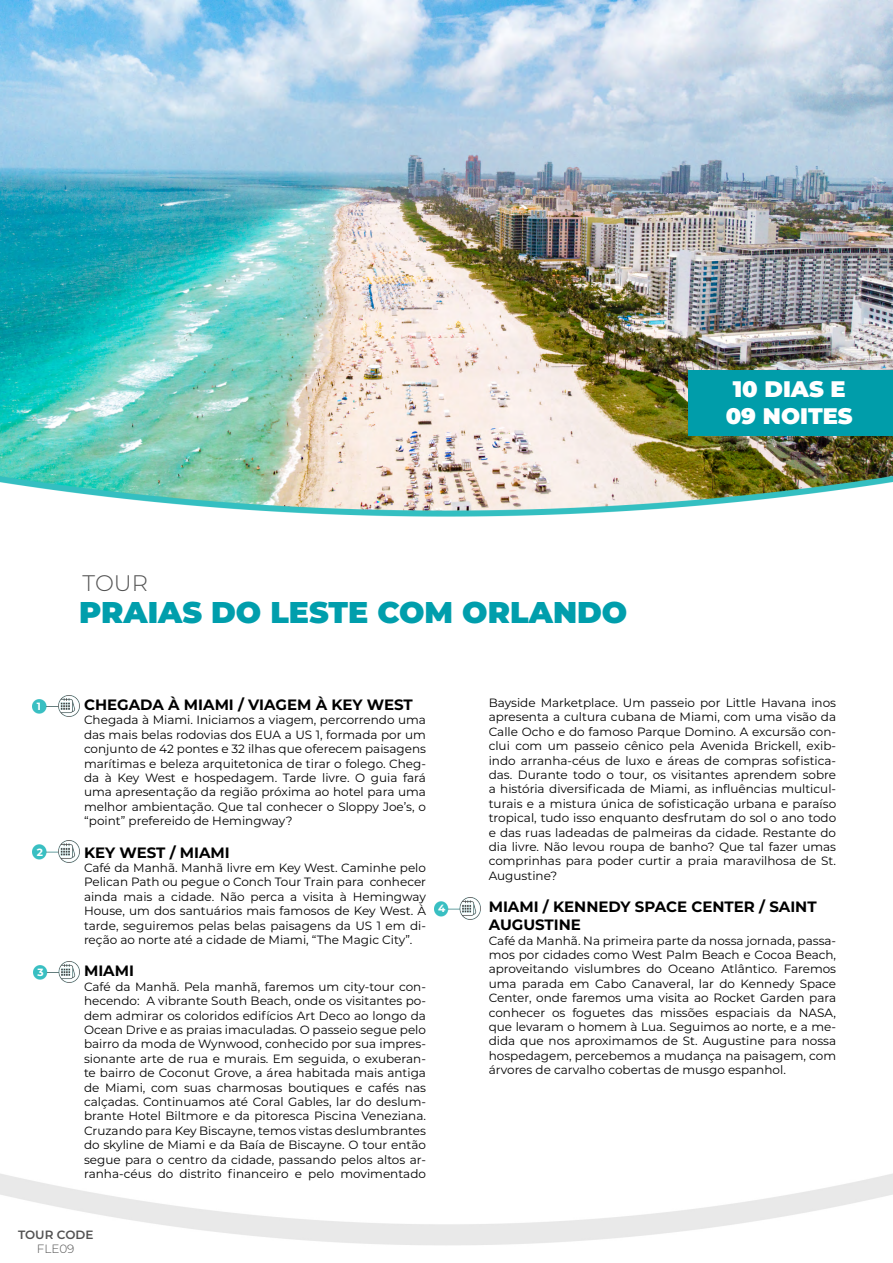
<style>
.page{position:relative;width:893px;height:1263px;background:#fff}
.page>*{position:absolute;margin:0;border:0;box-sizing:border-box;transform-origin:0 0}
.t1{font:900 30px "Montserrat";color:#009eac}
.t2{font:900 22.5px/27px "Montserrat";color:#fff;text-align:center}
.t3{font:300 22.5px "Montserrat";color:#525252}
.t4{font:700 15px/18px "Montserrat";color:#000}
.t5{font:12px/14.4px "Montserrat";color:#000;text-align:justify}
.t6{font:600 12px "Montserrat";color:#525252}
.t7{font:300 12px "Montserrat";color:#525252}
.t8{font:700 10.5px "Montserrat";color:#fff}
</style>
<div class="page">
<img style="left:0;top:0;width:893px;height:476px">
<img style="left:0;top:476px;width:893px;height:7px">
<img style="left:5px;top:483px;width:882px;height:34px">
<img style="left:33px;top:695px;width:46px;height:21px">
<img style="left:33px;top:841px;width:46px;height:21px">
<img style="left:33px;top:961px;width:47px;height:22px">
<img style="left:434px;top:898px;width:47px;height:21px">
<div style="left:688px;top:371px;width:205px;height:65px;background:#009daa"></div>
<h2 class="t2" style="left:726px;top:374px;width:128px">10 DIAS E<br>09 NOITES</h2>
<p class="t8" style="left:37px;top:698px;width:6px">1</p>
<p class="t8" style="left:37px;top:844px;width:8px">2</p>
<p class="t8" style="left:37px;top:965px;width:8px">3</p>
<h2 class="t3" style="left:83px;top:568px;width:67px">TOUR</h2>
<h1 class="t1" style="left:79px;top:590px;width:550px">PRAIAS DO LESTE COM ORLANDO</h1>
<p class="t4" style="left:84px;top:695px;width:330px">CHEGADA À MIAMI / VIAGEM À KEY WEST</p>
<p class="t5" style="left:84px;top:712px;width:344px">Chegada à Miami. Iniciamos a viagem, percorrendo uma das mais belas rodovias dos EUA a US 1, formada por um conjunto de 42 pontes e 32 ilhas que oferecem paisagens marítimas e beleza arquitetonica de tirar o folego. Cheg&shy;da à Key West e hospedagem. Tarde livre. O guia fará uma apresentação da região próxima ao hotel para uma melhor ambientação. Que tal conhecer o Sloppy Joe’s, o “point” prefereido de Hemingway?</p>
<p class="t4" style="left:84px;top:842px;width:147px">KEY WEST / MIAMI</p>
<p class="t5" style="left:84px;top:860px;width:344px">Café da Manhã. Manhã livre em Key West. Caminhe pelo Pelican Path ou pegue o Conch Tour Train para conhecer ainda mais a cidade. Não perca a visita à Hemingway House, um dos santuários mais famosos de Key West. À tarde, seguiremos pelas belas paisagens da US 1 em di&shy;reção ao norte até a cidade de Miami, “The Magic City”.</p>
<p class="t4" style="left:84px;top:961px;width:51px">MIAMI</p>
<p class="t5" style="left:84px;top:979px;width:344px">Café da Manhã. Pela manhã, faremos um city-tour con&shy;hecendo: A vibrante South Beach, onde os visitantes po&shy;dem admirar os coloridos edifícios Art Deco ao longo da Ocean Drive e as praias imaculadas. O passeio segue pelo bairro da moda de Wynwood, conhecido por sua impres&shy;sionante arte de rua e murais. Em seguida, o exuberan&shy;te bairro de Coconut Grove, a área habitada mais antiga de Miami, com suas charmosas boutiques e cafés nas calçadas. Continuamos até Coral Gables, lar do deslum&shy;brante Hotel Biltmore e da pitoresca Piscina Veneziana.<br>Cruzando para Key Biscayne, temos vistas deslumbrantes do skyline de Miami e da Baía de Biscayne. O tour então segue para o centro da cidade, passando pelos altos ar&shy;ranha-céus do distrito financeiro e pelo movimentado</p>
<p class="t8" style="left:438px;top:901px;width:9px">4</p>
<p class="t5" style="left:489px;top:695px;width:349px">Bayside Marketplace. Um passeio por Little Havana inos apresenta a cultura cubana de Miami, com uma visão da Calle Ocho e do famoso Parque Domino. A excursão con&shy;clui com um passeio cênico pela Avenida Brickell, exib&shy;indo arranha-céus de luxo e áreas de compras sofistica&shy;das. Durante todo o tour, os visitantes aprendem sobre a história diversificada de Miami, as influências multicul&shy;turais e a mistura única de sofisticação urbana e paraíso tropical, tudo isso enquanto desfrutam do sol o ano todo e das ruas ladeadas de palmeiras da cidade. Restante do dia livre. Não levou roupa de banho? Que tal fazer umas comprinhas para poder curtir a praia maravilhosa de St.<br>Augustine?</p>
<p class="t4" style="left:489px;top:897px;width:329px">MIAMI / KENNEDY SPACE CENTER / SAINT<br>AUGUSTINE</p>
<p class="t5" style="left:489px;top:933px;width:349px">Café da Manhã. Na primeira parte da nossa jornada, passa&shy;mos por cidades como West Palm Beach e Cocoa Beach, aproveitando vislumbres do Oceano Atlântico. Faremos uma parada em Cabo Canaveral, lar do Kennedy Space Center, onde faremos uma visita ao Rocket Garden para conhecer os foguetes das missões espaciais da NASA, que levaram o homem à Lua. Seguimos ao norte, e a me&shy;dida que nos aproximamos de St. Augustine para nossa hospedagem, percebemos a mudança na paisagem, com árvores de carvalho cobertas de musgo espanhol.</p>
<p class="t6" style="left:18px;top:1226px;width:77px">TOUR CODE</p>
<p class="t7" style="left:37px;top:1240px;width:39px">FLE09</p>
</div>
